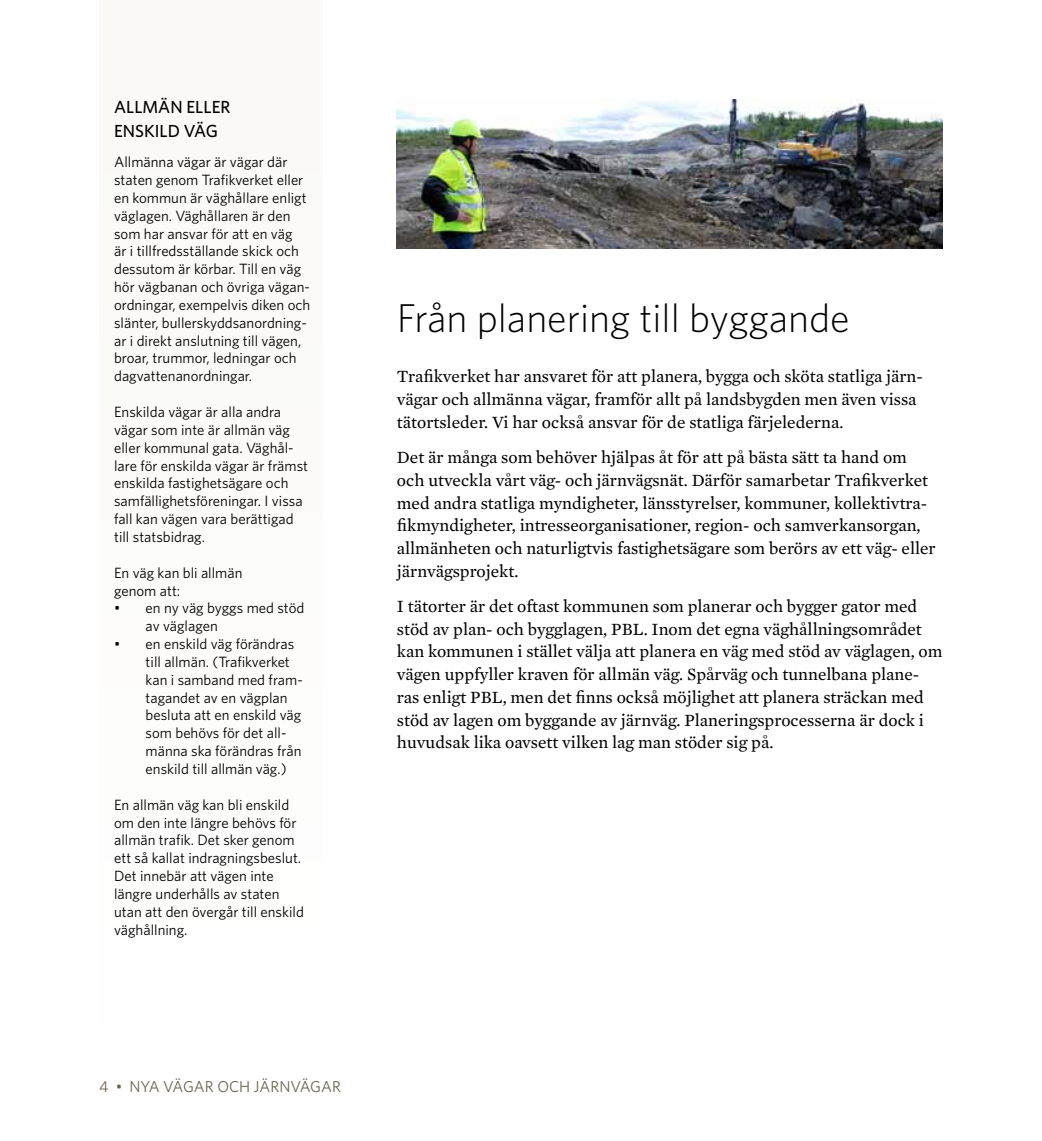
<style>
.page{position:relative;width:1042px;height:1141px;background:#fff}
.page>*{position:absolute;margin:0;border:0;box-sizing:border-box;transform-origin:0 0}
.t1{font:300 40.25px "Whitney";color:#000}
.t2{font:17.5px/22.8px "Mercury Text G2";color:#000}
.t3{font:500 17.5px/23.6px "Whitney";color:#000}
.t4{font:15.75px "Whitney";color:#6b6351}
.t5{font:14.88px/17.8px "Whitney";color:#000}
</style>
<div class="page">
<div style="left:99px;top:0;width:223px;height:1025px;background:#faf9f5"></div>
<img style="left:397px;top:99px;width:546px;height:149px">
<p class="t3" style="left:114px;top:95px;width:118px">ALLMÄN ELLER<br>ENSKILD VÄG</p>
<p class="t5" style="left:114px;top:153px;width:198px">Allmänna vägar är vägar där staten genom Trafikverket eller en kommun är väghållare enligt väglagen. Väghållaren är den som har ansvar för att en väg<br>är i tillfredsställande skick och dessutom är körbar. Till en väg hör vägbanan och övriga vägan&shy;ordningar, exempelvis diken och slänter, bullerskyddsanordning&shy;ar i direkt anslutning till vägen, broar, trummor, ledningar och dagvattenanordningar.</p>
<p class="t5" style="left:114px;top:403px;width:195px">Enskilda vägar är alla andra vägar som inte är allmän väg eller kommunal gata. Väghål&shy;lare för enskilda vägar är främst enskilda fastighetsägare och samfällighetsföreningar. I vissa fall kan vägen vara berättigad till statsbidrag.</p>
<p class="t5" style="left:114px;top:563px;width:130px">En väg kan bli allmän genom att:</p>
<p class="t5" style="left:146px;top:599px;width:160px;text-indent:-32px">• en ny väg byggs med stöd av väglagen</p>
<p class="t5" style="left:146px;top:635px;width:159px;text-indent:-32px">• en enskild väg förändras till allmän. (Trafikverket kan i samband med fram&shy;tagandet av en vägplan besluta att en enskild väg som behövs för det all&shy;männa ska förändras från enskild till allmän väg.)</p>
<p class="t5" style="left:114px;top:795px;width:191px">En allmän väg kan bli enskild om den inte längre behövs för allmän trafik. Det sker genom ett så kallat indragningsbeslut.<br>Det innebär att vägen inte längre underhålls av staten utan att den övergår till enskild väghållning.</p>
<h1 class="t1" style="left:397px;top:291px;width:454px">Från planering till byggande</h1>
<p class="t2" style="left:397px;top:364px;width:527px">Trafikverket har ansvaret för att planera, bygga och sköta statliga järn&shy;vägar och allmänna vägar, framför allt på landsbygden men även vissa tätortsleder. Vi har också ansvar för de statliga färjelederna.</p>
<p class="t2" style="left:397px;top:445px;width:540px">Det är många som behöver hjälpas åt för att på bästa sätt ta hand om och utveckla vårt väg- och järnvägsnät. Därför samarbetar Trafikverket med andra statliga myndigheter, länsstyrelser, kommuner, kollektivtra&shy;fikmyndigheter, intresseorganisationer, region- och samverkansorgan, allmänheten och naturligtvis fastighetsägare som berörs av ett väg- eller järnvägsprojekt.</p>
<p class="t2" style="left:397px;top:594px;width:547px">I tätorter är det oftast kommunen som planerar och bygger gator med stöd av plan- och bygglagen, PBL. Inom det egna väghållningsområdet kan kommunen i stället välja att planera en väg med stöd av väglagen, om vägen uppfyller kraven för allmän väg. Spårväg och tunnelbana plane&shy;ras enligt PBL, men det finns också möjlighet att planera sträckan med stöd av lagen om byggande av järnväg. Planeringsprocesserna är dock i huvudsak lika oavsett vilken lag man stöder sig på.</p>
<p class="t4" style="left:99px;top:1076px;width:243px">4 • nya vägar och järnvägar</p>
</div>
